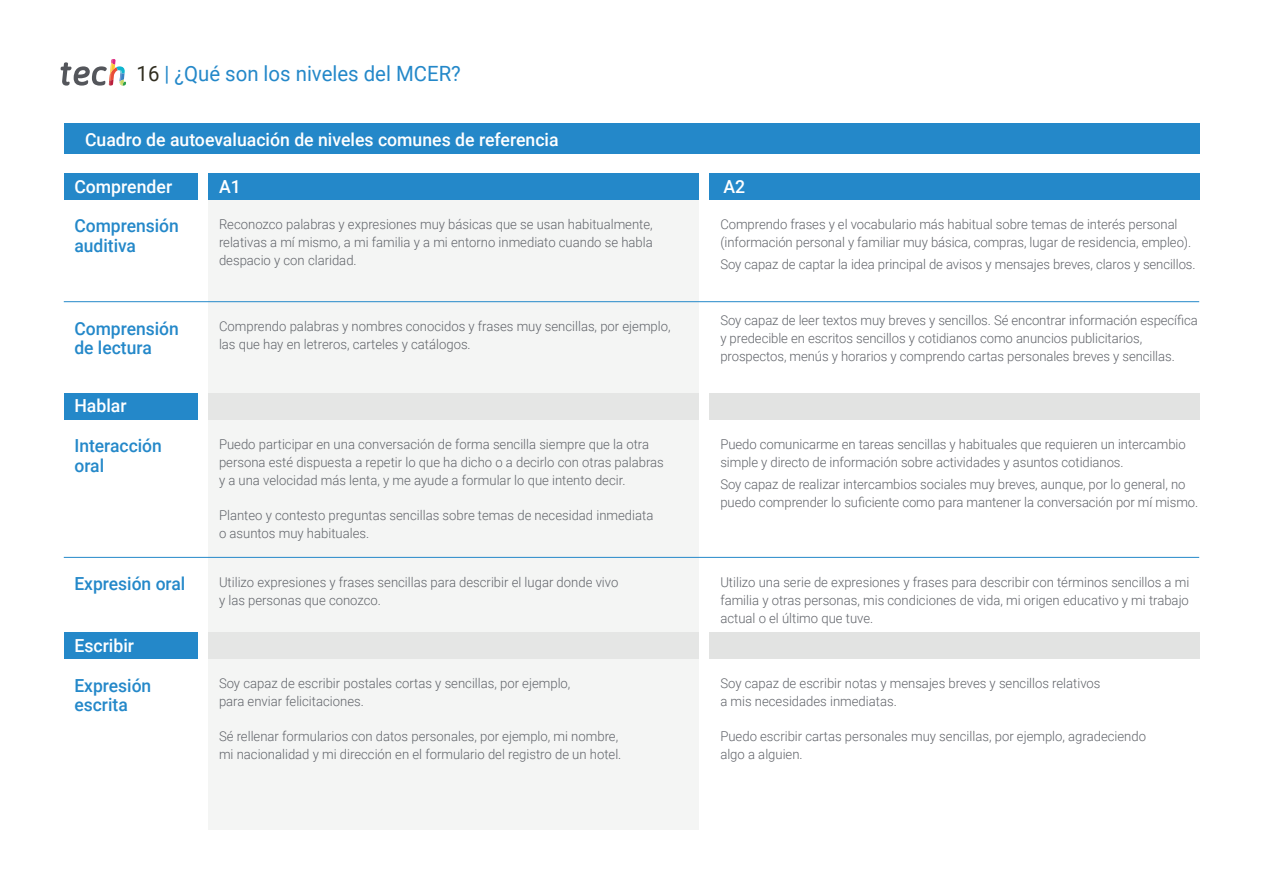
<style>
.page{position:relative;width:1263px;height:893px;background:#fff}
.page>*{position:absolute;margin:0;border:0;box-sizing:border-box;transform-origin:0 0}
.t1{font:21px "Roboto";color:#2488c9}
.t2{font:500 18px/19.5px "Roboto";color:#2488c9}
.t3{font:500 18px "Roboto";color:#fff}
.t4{font:300 13.5px/18px "Roboto";color:#61646a}
.s1{color:#312e20}
</style>
<div class="page">
<div style="left:208px;top:173px;width:490px;height:656px;background:#f4f5f4"></div>
<div style="left:64px;top:173px;width:134px;height:27px;background:#2488c9"></div>
<div style="left:64px;top:393px;width:134px;height:26px;background:#2488c9"></div>
<div style="left:64px;top:633px;width:134px;height:26px;background:#2488c9"></div>
<div style="left:64px;top:124px;width:1135px;height:30px;background:#2488c9"></div>
<div style="left:208px;top:173px;width:490px;height:27px;background:#2488c9"></div>
<div style="left:208px;top:393px;width:490px;height:26px;background:#e5e6e5"></div>
<div style="left:208px;top:633px;width:490px;height:26px;background:#e5e6e5"></div>
<div style="left:709px;top:173px;width:490px;height:27px;background:#2488c9"></div>
<div style="left:709px;top:393px;width:490px;height:26px;background:#e2e3e2"></div>
<div style="left:709px;top:633px;width:490px;height:26px;background:#e2e3e2"></div>
<hr style="left:64px;top:301px;width:1135px;height:1px;background:#2488c9">
<hr style="left:64px;top:557px;width:1135px;height:1px;background:#2488c9">
<svg style="left:61px;top:59px;width:65px;height:27px"></svg>
<h1 class="t1" style="left:137px;top:59px;width:326px"><span class="s1">16</span> | ¿Qué son los niveles del MCER?</h1>
<h2 class="t3" style="left:85px;top:126px;width:475px">Cuadro de autoevaluación de niveles comunes de referencia</h2>
<h2 class="t3" style="left:219px;top:174px;width:23px">A1</h2>
<h2 class="t3" style="left:723px;top:174px;width:23px">A2</h2>
<h2 class="t2" style="left:74px;top:216px;width:106px">Comprensión auditiva</h2>
<h2 class="t3" style="left:74px;top:174px;width:99px">Comprender</h2>
<p class="t4" style="left:720px;top:215px;width:472px">Comprendo frases y el vocabulario más habitual sobre temas de interés personal (información personal y familiar muy básica, compras, lugar de residencia, empleo).</p>
<p class="t4" style="left:720px;top:255px;width:477px">Soy capaz de captar la idea principal de avisos y mensajes breves, claros y sencillos.</p>
<p class="t4" style="left:219px;top:215px;width:435px;text-align:justify">Reconozco palabras y expresiones muy básicas que se usan habitualmente, relativas a mí mismo, a mi familia y a mi entorno inmediato cuando se habla despacio y con claridad.</p>
<h2 class="t2" style="left:74px;top:318px;width:106px">Comprensión de lectura</h2>
<h2 class="t3" style="left:74px;top:393px;width:54px">Hablar</h2>
<h2 class="t2" style="left:74px;top:435px;width:89px">Interacción oral</h2>
<h2 class="t2" style="left:74px;top:574px;width:112px">Expresión oral</h2>
<h2 class="t3" style="left:74px;top:633px;width:61px">Escribir</h2>
<h2 class="t2" style="left:74px;top:675px;width:78px">Expresión escrita</h2>
<p class="t4" style="left:219px;top:317px;width:453px">Comprendo palabras y nombres conocidos y frases muy sencillas, por ejemplo, las que hay en letreros, carteles y catálogos.</p>
<p class="t4" style="left:219px;top:434px;width:446px">Puedo participar en una conversación de forma sencilla siempre que la otra persona esté dispuesta a repetir lo que ha dicho o a decirlo con otras palabras y a una velocidad más lenta, y me ayude a formular lo que intento decir.</p>
<p class="t4" style="left:219px;top:505px;width:436px">Planteo y contesto preguntas sencillas sobre temas de necesidad inmediata o asuntos muy habituales.</p>
<p class="t4" style="left:219px;top:573px;width:401px">Utilizo expresiones y frases sencillas para describir el lugar donde vivo y las personas que conozco.</p>
<p class="t4" style="left:219px;top:674px;width:353px">Soy capaz de escribir postales cortas y sencillas, por ejemplo, para enviar felicitaciones.</p>
<p class="t4" style="left:219px;top:727px;width:404px">Sé rellenar formularios con datos personales, por ejemplo, mi nombre, mi nacionalidad y mi dirección en el formulario del registro de un hotel.</p>
<p class="t4" style="left:720px;top:311px;width:479px">Soy capaz de leer textos muy breves y sencillos. Sé encontrar información específica y predecible en escritos sencillos y cotidianos como anuncios publicitarios, prospectos, menús y horarios y comprendo cartas personales breves y sencillas.</p>
<p class="t4" style="left:720px;top:434px;width:467px">Puedo comunicarme en tareas sencillas y habituales que requieren un intercambio simple y directo de información sobre actividades y asuntos cotidianos.</p>
<p class="t4" style="left:720px;top:475px;width:479px">Soy capaz de realizar intercambios sociales muy breves, aunque, por lo general, no puedo comprender lo suficiente como para mantener la conversación por mí mismo.</p>
<p class="t4" style="left:720px;top:573px;width:470px;text-align:justify">Utilizo una serie de expresiones y frases para describir con términos sencillos a mi familia y otras personas, mis condiciones de vida, mi origen educativo y mi trabajo actual o el último que tuve.</p>
<p class="t4" style="left:720px;top:674px;width:382px">Soy capaz de escribir notas y mensajes breves y sencillos relativos a mis necesidades inmediatas.</p>
<p class="t4" style="left:720px;top:727px;width:427px">Puedo escribir cartas personales muy sencillas, por ejemplo, agradeciendo algo a alguien.</p>
</div>
